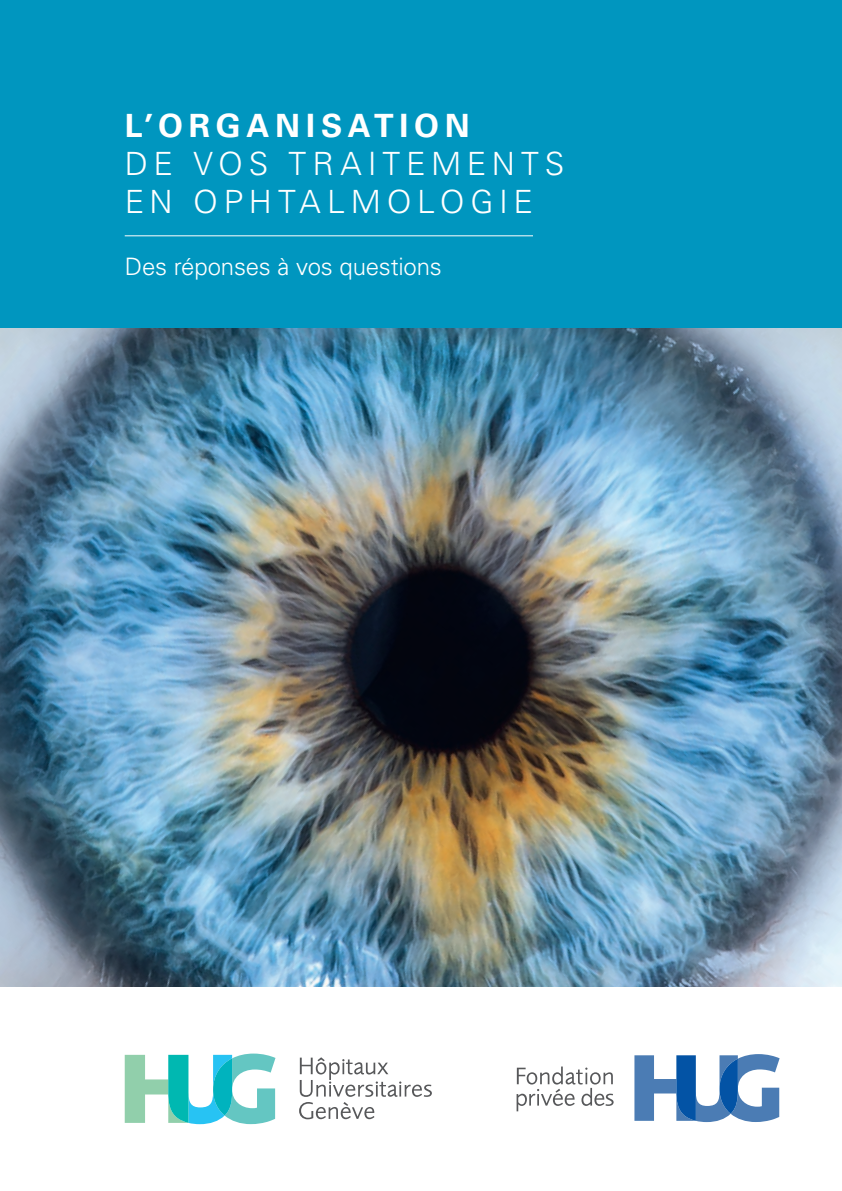
<style>
.page{position:relative;width:842px;height:1191px;background:#fff}
.page>*{position:absolute;margin:0;border:0;box-sizing:border-box;transform-origin:0 0}
.t1{font:300 32px/38px "Univers LT Std";letter-spacing:.18em;color:#fff}
.t2{font:700 32px "Univers LT Std";letter-spacing:.18em;color:#fff}
.t3{font:300 24px "Univers LT Std";letter-spacing:-.01em;color:#fff}
</style>
<div class="page">
<div style="left:0;top:0;width:842px;height:329px;background:#0096bf"></div>
<hr style="left:125px;top:235px;width:408px;height:1px;background:#fff">
<svg style="left:125px;top:1053px;width:150px;height:71px"></svg>
<svg style="left:299px;top:1057px;width:133px;height:62px"></svg>
<svg style="left:517px;top:1066px;width:97px;height:45px"></svg>
<svg style="left:634px;top:1054px;width:146px;height:68px"></svg>
<img style="left:0;top:329px;width:842px;height:657px">
<p class="t2" style="left:125px;top:107px;width:347px">L’ORGANISATION</p>
<p class="t1" style="left:125px;top:144px;width:441px">DE VOS TRAITEMENTS<br>EN OPHTALMOLOGIE</p>
<p class="t3" style="left:125px;top:252px;width:318px">Des réponses à vos questions</p>
</div>
